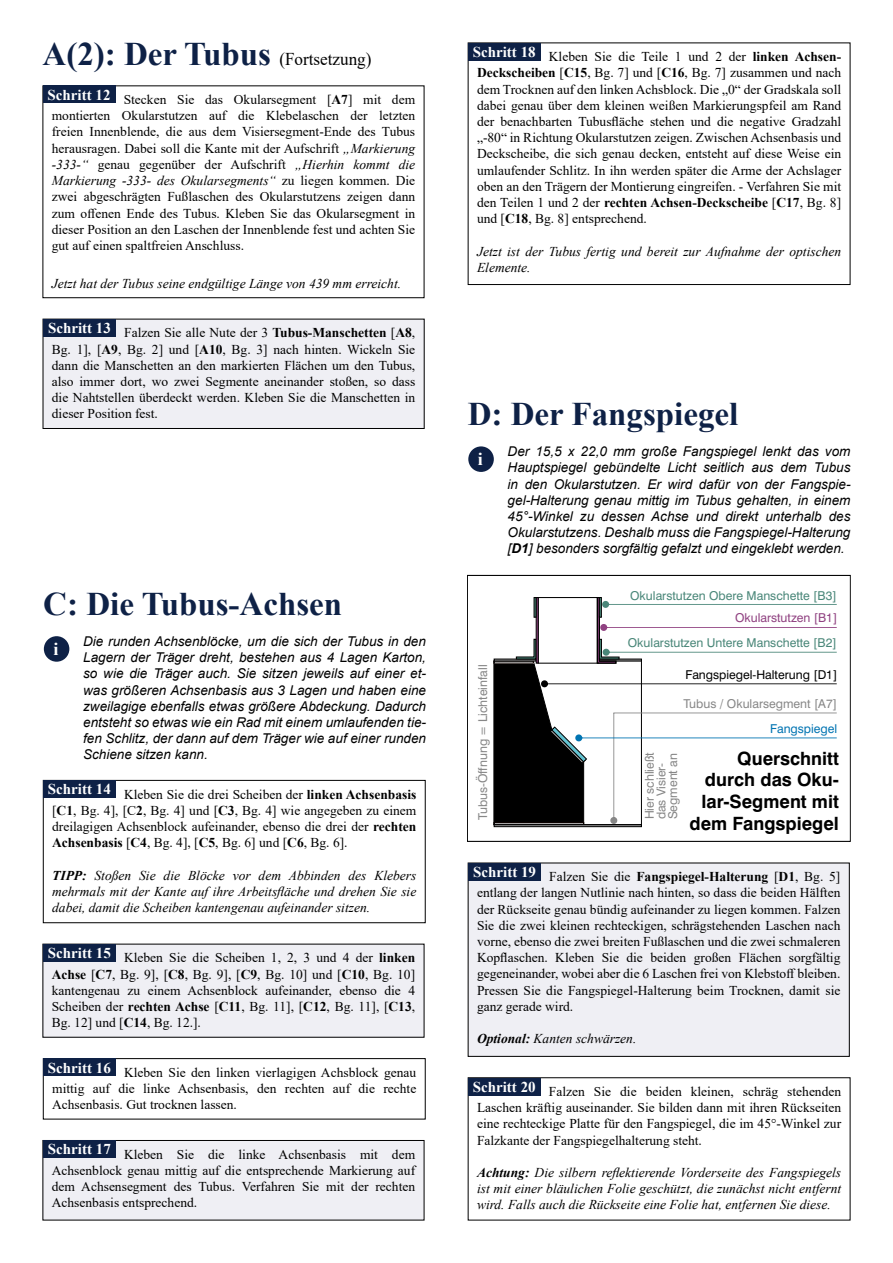
<style>
.page{position:relative;width:893px;height:1263px;background:#fff}
.page>*{position:absolute;margin:0;border:0;box-sizing:border-box;transform-origin:0 0}
.t1{font:700 33px "Times New Roman";color:#0e2146}
.t2{font:700 18.3px/21.9px "Swiss 721 BT";color:#000;text-align:right}
.t3{font:700 18px "Times New Roman";color:#fff}
.t4{font:700 15px "Times New Roman";color:#fff}
.t5{font:13.5px/16.2px "Times New Roman";color:#000;text-align:justify}
.t6{font:italic 13.5px/16.2px "Arial";color:#000;text-align:justify}
.t7{font:italic 13.5px/16.2px "Times New Roman";color:#000;text-align:justify}
.t8{font:12.15px/11.7px "Swiss 721 BT";color:#878787}
.t9{font:12.15px "Swiss 721 BT";color:#4a8779}
.t10{font:12.15px "Swiss 721 BT";color:#000}
.t11{font:12.15px "Swiss 721 BT";color:#904281}
.t12{font:12.15px "Swiss 721 BT";color:#0074b2}
.s1{font-weight:400;font-size:18px;color:#000}
.s2{font-weight:700}
.s3{font-style:italic}
</style>
<div class="page">
<div style="left:43px;top:319px;width:381px;height:109px;background:#efeff4"></div>
<div style="left:43px;top:319px;width:382px;height:110px;border:1px solid #000"></div>
<div style="left:43px;top:319px;width:73px;height:18px;background:#0e2146"></div>
<div style="left:43px;top:85px;width:381px;height:213px;border:1px solid #000"></div>
<div style="left:43px;top:85px;width:72px;height:18px;background:#0e2146"></div>
<div style="left:43px;top:780px;width:383px;height:143px;border:1px solid #000"></div>
<div style="left:43px;top:780px;width:73px;height:18px;background:#0e2146"></div>
<div style="left:43px;top:944px;width:381px;height:93px;background:#efeff4"></div>
<div style="left:43px;top:944px;width:73px;height:18px;background:#0e2146"></div>
<div style="left:44px;top:636px;width:25px;height:26px;background:#0e2146;border-radius:50%"></div>
<div style="left:43px;top:1058px;width:383px;height:61px;border:1px solid #000"></div>
<div style="left:43px;top:1058px;width:73px;height:18px;background:#0e2146"></div>
<div style="left:43px;top:1140px;width:381px;height:80px;background:#efeff4"></div>
<div style="left:43px;top:1140px;width:381px;height:80px;border:1px solid #000"></div>
<div style="left:43px;top:1140px;width:73px;height:18px;background:#0e2146"></div>
<div style="left:468px;top:43px;width:382px;height:242px;border:1px solid #000"></div>
<div style="left:468px;top:43px;width:72px;height:18px;background:#0e2146"></div>
<div style="left:468px;top:446px;width:26px;height:26px;background:#0e2146;border-radius:50%"></div>
<div style="left:467px;top:575px;width:383px;height:267px;border:1px solid #000"></div>
<div style="left:494px;top:824px;width:148px;height:3px;border:1px solid #000"></div>
<svg style="left:494px;top:597px;width:343px;height:228px"></svg>
<div style="left:599px;top:597px;width:3px;height:20px;border:1px solid #000"></div>
<div style="left:468px;top:863px;width:381px;height:193px;background:#efeff4"></div>
<div style="left:468px;top:863px;width:382px;height:194px;border:1px solid #000"></div>
<div style="left:468px;top:863px;width:73px;height:17px;background:#0e2146"></div>
<div style="left:468px;top:1078px;width:72px;height:17px;background:#0e2146"></div>
<p class="t1" style="left:43px;top:30px;width:331px">A(2): Der Tubus <span class="s1">(Fortsetzung)</span></p>
<p class="t5" style="left:52px;top:91px;width:365px;text-indent:72px">Stecken Sie das Okularsegment [<span class="s2">A7</span>] mit dem montierten Okularstutzen auf die Klebelaschen der letzten freien Innenblende, die aus dem Visiersegment-Ende des Tubus herausragen. Dabei soll die Kante mit der Aufschrift <span class="s3">„Markierung -333-“</span> genau gegenüber der Aufschrift <span class="s3">„Hierhin kommt die Markierung -333- des Okularsegments“</span> zu liegen kommen. Die zwei abgeschrägten Fußlaschen des Okularstutzens zeigen dann zum offenen Ende des Tubus. Kleben Sie das Okularsegment in dieser Position an den Laschen der Innenblende fest und achten Sie gut auf einen spaltfreien Anschluss.</p>
<p class="t7" style="left:52px;top:275px;width:351px">Jetzt hat der Tubus seine endgültige Länge von 439 mm erreicht.</p>
<p class="t4" style="left:48px;top:84px;width:64px">Schritt 12</p>
<p class="t4" style="left:48px;top:317px;width:64px">Schritt 13</p>
<p class="t5" style="left:52px;top:324px;width:365px;text-indent:72px">Falzen Sie alle Nute der 3 <span class="s2">Tubus-Manschetten</span> [<span class="s2">A8</span>, Bg. 1], [<span class="s2">A9</span>, Bg. 2] und [<span class="s2">A10</span>, Bg. 3] nach hinten. Wickeln Sie dann die Manschetten an den markierten Flächen um den Tubus, also immer dort, wo zwei Segmente aneinander stoßen, so dass die Nahtstellen überdeckt werden. Kleben Sie die Manschetten in dieser Position fest.</p>
<p class="t1" style="left:43px;top:580px;width:300px">C: Die Tubus-Achsen</p>
<p class="t6" style="left:83px;top:633px;width:344px">Die runden Achsenblöcke, um die sich der Tubus in den Lagern der Träger dreht, bestehen aus 4 Lagen Karton, so wie die Träger auch. Sie sitzen jeweils auf einer et&shy;was größeren Achsenbasis aus 3 Lagen und haben eine zweilagige ebenfalls etwas größere Abdeckung. Dadurch entsteht so etwas wie ein Rad mit einem umlaufenden tie&shy;fen Schlitz, der dann auf dem Träger wie auf einer runden Schiene sitzen kann.</p>
<p class="t3" style="left:53px;top:636px;width:7px">i</p>
<p class="t4" style="left:48px;top:778px;width:64px">Schritt 14</p>
<p class="t5" style="left:52px;top:785px;width:366px;text-indent:72px">Kleben Sie die drei Scheiben der <span class="s2">linken Achsenbasis </span>[<span class="s2">C1</span>, Bg. 4], [C<span class="s2">2</span>, Bg. 4] und [<span class="s2">C3</span>, Bg. 4] wie angegeben zu einem dreilagigen Achsenblock aufeinander, ebenso die drei der <span class="s2">rechten Achsenbasis</span> [<span class="s2">C4</span>, Bg. 4], [<span class="s2">C5</span>, Bg. 6] und [<span class="s2">C6</span>, Bg. 6].</p>
<p class="t7" style="left:52px;top:867px;width:366px"><span class="s2">TIPP:</span> Stoßen Sie die Blöcke vor dem Abbinden des Klebers mehrmals mit der Kante auf ihre Arbeitsfläche und drehen Sie sie dabei, damit die Scheiben kantengenau aufeinander sitzen.</p>
<p class="t4" style="left:48px;top:942px;width:64px">Schritt 15</p>
<p class="t5" style="left:52px;top:949px;width:365px;text-indent:72px">Kleben Sie die Scheiben 1, 2, 3 und 4 der <span class="s2">linken Achse</span> [<span class="s2">C7</span>, Bg. 9], [<span class="s2">C8</span>, Bg. 9], [<span class="s2">C9</span>, Bg. 10] und [<span class="s2">C10</span>, Bg. 10] kantengenau zu einem Achsenblock aufeinander, ebenso die 4<br>Scheiben der <span class="s2">rechten Achse</span> [<span class="s2">C11</span>, Bg. 11], [<span class="s2">C12</span>, Bg. 11], [<span class="s2">C13</span>, Bg. 12] und [<span class="s2">C14</span>, Bg. 12.].</p>
<p class="t4" style="left:48px;top:1057px;width:64px">Schritt 16</p>
<p class="t5" style="left:52px;top:1064px;width:366px;text-indent:72px">Kleben Sie den linken vierlagigen Achsblock genau mittig auf die linke Achsenbasis, den rechten auf die rechte Achsenbasis. Gut trocknen lassen.</p>
<p class="t4" style="left:48px;top:1138px;width:64px">Schritt 17</p>
<p class="t5" style="left:52px;top:1146px;width:365px;text-indent:72px">Kleben Sie die linke Achsenbasis mit dem Achsenblock genau mittig auf die entsprechende Markierung auf dem Achsensegment des Tubus. Verfahren Sie mit der rechten Achsenbasis entsprechend.</p>
<p class="t4" style="left:473px;top:41px;width:64px">Schritt 18</p>
<p class="t5" style="left:477px;top:48px;width:366px;text-indent:72px">Kleben Sie die Teile 1 und 2 der <span class="s2">linken Achsen-Deckscheiben</span> [<span class="s2">C15</span>, Bg. 7] und [<span class="s2">C16</span>, Bg. 7] zusammen und nach dem Trocknen auf den linken Achsblock. Die „0“ der Gradskala soll dabei genau über dem kleinen weißen Markierungspfeil am Rand der benachbarten Tubusfläche stehen und die negative Gradzahl „-80“ in Richtung Okularstutzen zeigen. Zwischen Achsenbasis und Deckscheibe, die sich genau decken, entsteht auf diese Weise ein umlaufender Schlitz. In ihn werden später die Arme der Achslager oben an den Trägern der Montierung eingreifen. - Verfahren Sie mit den Teilen 1 und 2 der <span class="s2">rechten Achsen-Deckscheibe</span> [<span class="s2">C17</span>, Bg. 8] und [<span class="s2">C18</span>, Bg. 8] entsprechend.</p>
<p class="t7" style="left:477px;top:243px;width:366px">Jetzt ist der Tubus fertig und bereit zur Aufnahme der optischen<br>Elemente.</p>
<p class="t1" style="left:468px;top:390px;width:272px">D: Der Fangspiegel</p>
<p class="t6" style="left:508px;top:444px;width:344px">Der 15,5 x 22,0 mm große Fangspiegel lenkt das vom Hauptspiegel gebündelte Licht seitlich aus dem Tubus in den Okularstutzen. Er wird dafür von der Fangspie&shy;gel-Halterung genau mittig im Tubus gehalten, in einem 45°-Winkel zu dessen Achse und direkt unterhalb des Okularstutzens. Deshalb muss die Fangspiegel-Halterung [<span class="s2">D1</span>] besonders sorgfältig gefalzt und eingeklebt werden.</p>
<p class="t3" style="left:478px;top:446px;width:7px">i</p>
<p class="t8" style="left:477px;top:820px;width:157px;rotate:-90deg">Tubus-Öffnung = Lichteinfall</p>
<p class="t9" style="left:630px;top:588px;width:208px">Okularstutzen Obere Manschette [B3]</p>
<p class="t9" style="left:628px;top:636px;width:210px">Okularstutzen Untere Manschette [B2]</p>
<p class="t11" style="left:735px;top:611px;width:104px">Okularstutzen [B1]</p>
<p class="t10" style="left:685px;top:667px;width:153px">Fangspiegel-Halterung [D1]</p>
<p class="t8" style="left:683px;top:698px;width:155px">Tubus / Okularsegment [A7]</p>
<p class="t8" style="left:643px;top:819px;width:69px;rotate:-90deg">Hier schließt das Visier-<br>Segment an</p>
<p class="t12" style="left:770px;top:721px;width:69px">Fangspiegel</p>
<p class="t2" style="left:690px;top:747px;width:151px">Querschnitt durch das Oku&shy;lar-Segment mit dem Fangspiegel</p>
<p class="t4" style="left:473px;top:861px;width:64px">Schritt 19</p>
<p class="t5" style="left:477px;top:868px;width:365px;text-indent:72px">Falzen Sie die <span class="s2">Fangspiegel-Halterung</span> [<span class="s2">D1</span>, Bg. 5] entlang der langen Nutlinie nach hinten, so dass die beiden Hälften der Rückseite genau bündig aufeinander zu liegen kommen. Falzen Sie die zwei kleinen rechteckigen, schrägstehenden Laschen nach vorne, ebenso die zwei breiten Fußlaschen und die zwei schmaleren Kopflaschen. Kleben Sie die beiden großen Flächen sorgfältig gegeneinander, wobei aber die 6 Laschen frei von Klebstoff bleiben.<br>Pressen Sie die Fangspiegel-Halterung beim Trocknen, damit sie ganz gerade wird.</p>
<p class="t7" style="left:477px;top:1030px;width:161px"><span class="s2">Optional:</span> Kanten schwärzen.</p>
<p class="t4" style="left:473px;top:1076px;width:64px">Schritt 20</p>
<p class="t5" style="left:477px;top:1083px;width:366px;text-indent:72px">Falzen Sie die beiden kleinen, schräg stehenden Laschen kräftig auseinander. Sie bilden dann mit ihren Rückseiten eine rechteckige Platte für den Fangspiegel, die im 45°-Winkel zur Falzkante der Fangspiegelhalterung steht.</p>
<p class="t7" style="left:477px;top:1164px;width:366px"><span class="s2">Achtung:</span> Die silbern reflektierende Vorderseite des Fangspiegels ist mit einer bläulichen Folie geschützt, die zunächst nicht entfernt wird. Falls auch die Rückseite eine Folie hat, entfernen Sie diese.</p>
</div>
